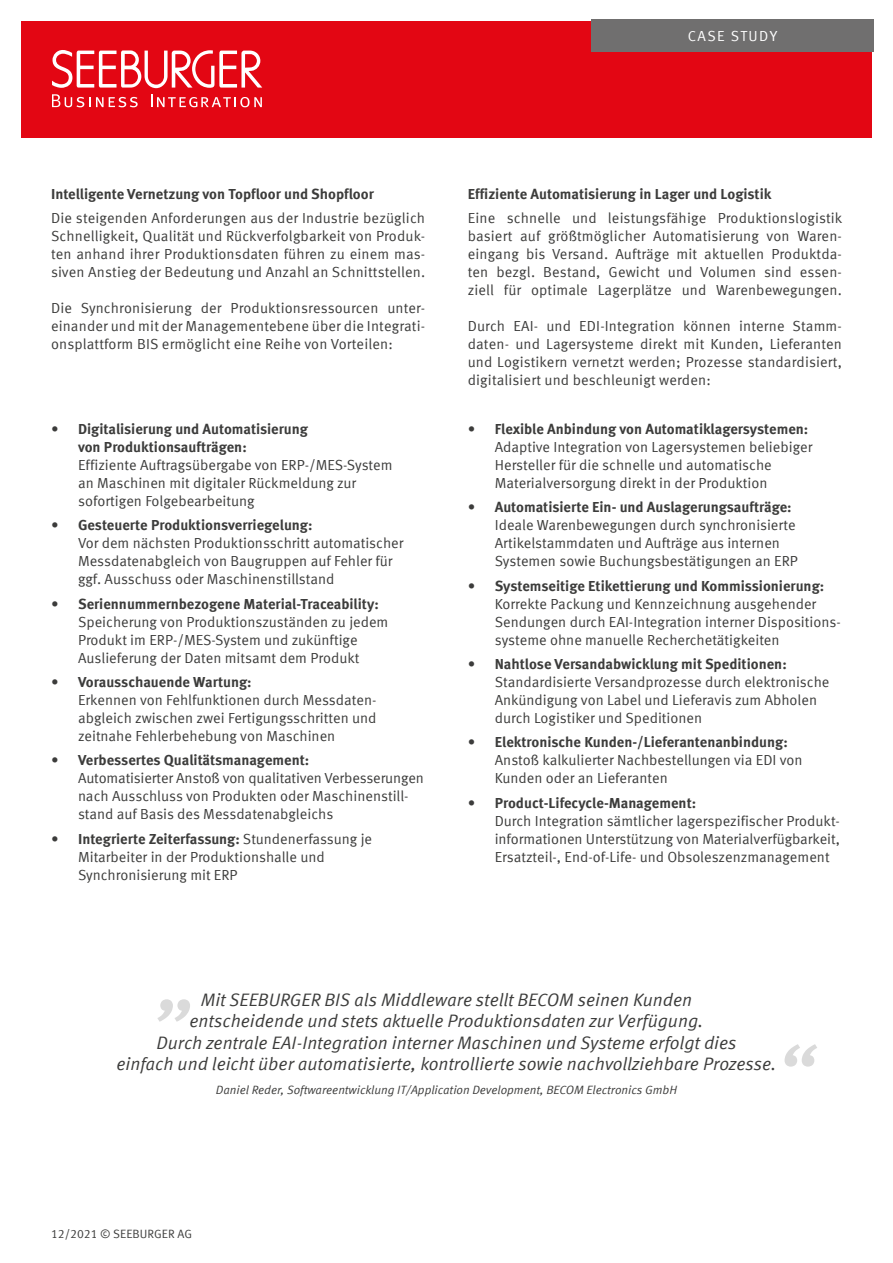
<style>
.page{position:relative;width:893px;height:1263px;background:#fff}
.page>*{position:absolute;margin:0;border:0;box-sizing:border-box;transform-origin:0 0}
.t1{font:18px/21.6px "Meta Offc Pro Norm Ita";color:#3c3c3b;text-align:center}
.t2{font:14.55px/18px "Meta Offc Pro Norm";color:#3c3c3b}
.t3{font:700 14.55px/18px "Meta Offc Pro";color:#3c3c3b}
.t4{font:14.55px "Meta Offc Pro Norm";letter-spacing:.1em;color:#fff}
.t5{font:12px "Meta Offc Pro Norm Ita";color:#3c3c3b}
.t6{font:12px "Meta Offc Pro Norm";color:#3c3c3b}
.s1{font-family:"Meta Offc Pro Norm";font-weight:400}
</style>
<div class="page">
<div style="left:21px;top:21px;width:851px;height:117px;background:#e30613"></div>
<div style="left:591px;top:19px;width:283px;height:33px;background:#706f6f"></div>
<svg style="left:52px;top:50px;width:210px;height:38px"></svg>
<svg style="left:151px;top:94px;width:111px;height:13px"></svg>
<svg style="left:52px;top:94px;width:86px;height:13px"></svg>
<svg style="left:157px;top:999px;width:33px;height:23px"></svg>
<svg style="left:784px;top:1044px;width:33px;height:22px"></svg>
<p class="t4" style="left:688px;top:25px;width:91px">CASE STUDY</p>
<p class="t3" style="left:51px;top:184px;width:324px">Intelligente Vernetzung von Topfloor und Shopfloor</p>
<p class="t2" style="left:51px;top:208px;width:376px;text-align:justify">Die steigenden Anforderungen aus der Industrie bezüglich Schnelligkeit, Qualität und Rückverfolgbarkeit von Produk&shy;ten anhand ihrer Produktionsdaten führen zu einem mas&shy;siven Anstieg der Bedeutung und Anzahl an Schnittstellen.</p>
<p class="t2" style="left:51px;top:298px;width:376px;text-align:justify">Die Synchronisierung der Produktionsressourcen unter&shy;einander und mit der Managementebene über die Integrati&shy;onsplattform BIS ermöglicht eine Reihe von Vorteilen:</p>
<p class="t3" style="left:78px;top:419px;width:231px;text-indent:-27px"><span class="s1">•</span> Digitalisierung und Automatisierung von Produktionsaufträgen:</p>
<p class="t2" style="left:78px;top:455px;width:316px">Effiziente Auftragsübergabe von ERP-/MES-System an Maschinen mit digitaler Rückmeldung zur sofortigen Folgebearbeitung</p>
<p class="t3" style="left:51px;top:515px;width:263px"><span class="s1">•</span> Gesteuerte Produktionsverriegelung:</p>
<p class="t2" style="left:78px;top:533px;width:327px">Vor dem nächsten Produktionsschritt automatischer<br>Messdatenabgleich von Baugruppen auf Fehler für ggf. Ausschuss oder Maschinenstillstand</p>
<p class="t3" style="left:51px;top:594px;width:329px"><span class="s1">•</span> Seriennummernbezogene Material-Traceability:</p>
<p class="t2" style="left:78px;top:612px;width:312px">Speicherung von Produktionszuständen zu jedem<br>Produkt im ERP-/MES-System und zukünftige<br>Auslieferung der Daten mitsamt dem Produkt</p>
<p class="t3" style="left:51px;top:672px;width:202px"><span class="s1">•</span> Vorausschauende Wartung:</p>
<p class="t2" style="left:78px;top:690px;width:300px;text-align:justify">Erkennen von Fehlfunktionen durch Messdaten&shy;abgleich zwischen zwei Fertigungsschritten und zeitnahe Fehlerbehebung von Maschinen</p>
<p class="t3" style="left:51px;top:750px;width:260px"><span class="s1">•</span> Verbessertes Qualitätsmanagement:</p>
<p class="t2" style="left:78px;top:768px;width:347px">Automatisierter Anstoß von qualitativen Verbesserungen nach Ausschluss von Produkten oder Maschinenstill&shy;stand auf Basis des Messdatenabgleichs</p>
<p class="t3" style="left:51px;top:829px;width:323px"><span class="s1">•</span> Integrierte Zeiterfassung: <span class="s1">Stundenerfassung je</span></p>
<p class="t2" style="left:78px;top:847px;width:248px">Mitarbeiter in der Produktionshalle und<br>Synchronisierung mit ERP</p>
<p class="t3" style="left:468px;top:184px;width:305px">Effiziente Automatisierung in Lager und Logistik</p>
<p class="t2" style="left:468px;top:208px;width:376px;text-align:justify">Eine schnelle und leistungsfähige Produktionslogistik basiert auf größtmöglicher Automatisierung von Waren&shy;eingang bis Versand. Aufträge mit aktuellen Produktda&shy;ten bezgl. Bestand, Gewicht und Volumen sind essen&shy;ziell für optimale Lagerplätze und Warenbewegungen.</p>
<p class="t2" style="left:468px;top:316px;width:376px;text-align:justify">Durch EAI- und EDI-Integration können interne Stamm&shy;daten- und Lagersysteme direkt mit Kunden, Lieferanten und Logistikern vernetzt werden; Prozesse standardisiert, digitalisiert und beschleunigt werden:</p>
<p class="t3" style="left:468px;top:419px;width:342px"><span class="s1">•</span> Flexible Anbindung von Automatiklagersystemen:</p>
<p class="t2" style="left:495px;top:437px;width:319px">Adaptive Integration von Lagersystemen beliebiger<br>Hersteller für die schnelle und automatische<br>Materialversorgung direkt in der Produktion</p>
<p class="t3" style="left:468px;top:497px;width:325px"><span class="s1">•</span> Automatisierte Ein- und Auslagerungsaufträge:</p>
<p class="t2" style="left:495px;top:515px;width:305px">Ideale Warenbewegungen durch synchronisierte<br>Artikelstammdaten und Aufträge aus internen<br>Systemen sowie Buchungsbestätigungen an ERP</p>
<p class="t3" style="left:468px;top:576px;width:358px"><span class="s1">•</span> Systemseitige Etikettierung und Kommissionierung:</p>
<p class="t2" style="left:495px;top:594px;width:348px">Korrekte Packung und Kennzeichnung ausgehender<br>Sendungen durch EAI-Integration interner Dispositions&shy;systeme ohne manuelle Recherchetätigkeiten</p>
<p class="t3" style="left:468px;top:654px;width:321px"><span class="s1">•</span> Nahtlose Versandabwicklung mit Speditionen:</p>
<p class="t2" style="left:495px;top:672px;width:336px">Standardisierte Versandprozesse durch elektronische<br>Ankündigung von Label und Lieferavis zum Abholen durch Logistiker und Speditionen</p>
<p class="t3" style="left:468px;top:732px;width:321px"><span class="s1">•</span> Elektronische Kunden-/Lieferantenanbindung:</p>
<p class="t2" style="left:495px;top:750px;width:309px">Anstoß kalkulierter Nachbestellungen via EDI von<br>Kunden oder an Lieferanten</p>
<p class="t3" style="left:468px;top:793px;width:230px"><span class="s1">•</span> Product-Lifecycle-Management:</p>
<p class="t2" style="left:495px;top:811px;width:347px;text-align:justify">Durch Integration sämtlicher lagerspezifischer Produkt&shy;informationen Unterstützung von Materialverfügbarkeit, Ersatzteil-, End-of-Life- und Obsoleszenzmanagement</p>
<p class="t1" style="left:117px;top:987px;width:661px">Mit SEEBURGER BIS als Middleware stellt BECOM seinen Kunden<br>entscheidende und stets aktuelle Produktionsdaten zur Verfügung.<br>Durch zentrale EAI-Integration interner Maschinen und Systeme erfolgt dies<br>einfach und leicht über automatisierte, kontrollierte sowie nachvollziehbare Prozesse.</p>
<p class="t5" style="left:216px;top:1081px;width:463px">Daniel Reder, Softwareentwicklung IT/Application Development, BECOM Electronics GmbH</p>
<p class="t6" style="left:51px;top:1224px;width:143px">12/2021 © SEEBURGER AG</p>
</div>
